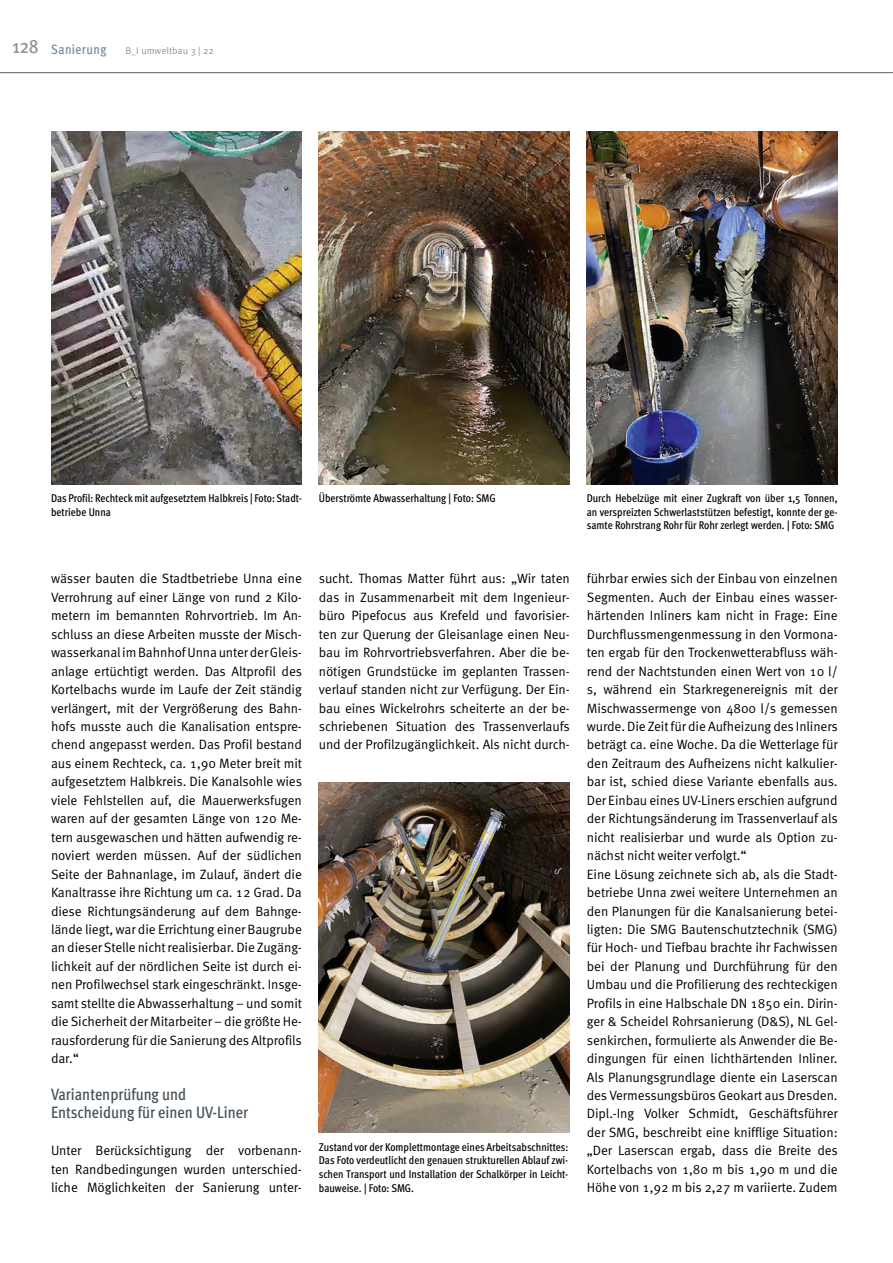
<style>
.page{position:relative;width:893px;height:1263px;background:#fff}
.page>*{position:absolute;margin:0;border:0;box-sizing:border-box;transform-origin:0 0}
.t1{font:500 condensed 16.5px/18.5px "Meta OT";color:#46525b}
.t2{font:13.5px/18.5px "Meta OT";letter-spacing:-.01em;color:#000;text-align:justify}
.t3{font:500 condensed 13.5px "Meta OT";letter-spacing:.025em;color:#738b9e}
.t4{font:500 condensed 11.25px/13.8px "Meta OT";letter-spacing:-.005em;color:#000;text-align:justify}
.t5{font:9.75px "Meta OT";color:#8f9499}
.s1{font-size:19.5px;color:#8f9499}
</style>
<div class="page">
<hr style="left:0;top:72px;width:893px;height:1px;background:#5e5e5d">
<img style="left:51px;top:132px;width:251px;height:353px">
<img style="left:319px;top:132px;width:251px;height:353px">
<img style="left:587px;top:132px;width:251px;height:353px">
<img style="left:319px;top:782px;width:251px;height:350px">
<p class="t3" style="left:12px;top:41px;width:96px"><span class="s1">128</span> Sanierung</p>
<p class="t5" style="left:125px;top:45px;width:90px">B_I umweltbau 3 | 22</p>
<p class="t4" style="left:51px;top:490px;width:252px">Das Profil: Rechteck mit aufgesetztem Halbkreis | Foto: Stadt&shy;betriebe Unna</p>
<p class="t4" style="left:319px;top:490px;width:178px">Überströmte Abwasserhaltung | Foto: SMG</p>
<p class="t4" style="left:587px;top:490px;width:252px">Durch Hebelzüge mit einer Zugkraft von über 1,5 Tonnen, an verspreizten Schwerlaststützen befestigt, konnte der ge&shy;samte Rohrstrang Rohr für Rohr zerlegt werden. | Foto: SMG</p>
<p class="t2" style="left:51px;top:570px;width:253px">wässer bauten die Stadtbetriebe Unna eine Verrohrung auf einer Länge von rund 2 Kilo&shy;metern im bemannten Rohrvortrieb. Im An&shy;schluss an diese Arbeiten musste der Misch&shy;wasserkanal im Bahnhof Unna unter der Gleis&shy;anlage ertüchtigt werden. Das Altprofil des Kortelbachs wurde im Laufe der Zeit ständig verlängert, mit der Vergrößerung des Bahn&shy;hofs musste auch die Kanalisation entspre&shy;chend angepasst werden. Das Profil bestand aus einem Rechteck, ca. 1,90 Meter breit mit aufgesetztem Halbkreis. Die Kanalsohle wies viele Fehlstellen auf, die Mauerwerksfugen waren auf der gesamten Länge von 120 Me&shy;tern ausgewaschen und hätten aufwendig re&shy;noviert werden müssen. Auf der südlichen Seite der Bahnanlage, im Zulauf, ändert die Kanaltrasse ihre Richtung um ca. 12 Grad. Da diese Richtungsänderung auf dem Bahnge&shy;lände liegt, war die Errichtung einer Baugrube an dieser Stelle nicht realisierbar. Die Zugäng&shy;lichkeit auf der nördlichen Seite ist durch ei&shy;nen Profilwechsel stark eingeschränkt. Insge&shy;samt stellte die Abwasserhaltung – und somit die Sicherheit der Mitarbeiter – die größte He&shy;rausforderung für die Sanierung des Altprofils dar.“</p>
<p class="t1" style="left:51px;top:1084px;width:199px">Variantenprüfung und<br>Entscheidung für einen UV-Liner</p>
<p class="t2" style="left:51px;top:1142px;width:252px">Unter Berücksichtigung der vorbenann&shy;ten Randbedingungen wurden unterschied&shy;liche Möglichkeiten der Sanierung unter-</p>
<p class="t2" style="left:319px;top:570px;width:252px">sucht. Thomas Matter führt aus: „Wir taten das in Zusammenarbeit mit dem Ingenieur&shy;büro Pipefocus aus Krefeld und favorisier&shy;ten zur Querung der Gleisanlage einen Neu&shy;bau im Rohrvortriebsverfahren. Aber die be&shy;nötigen Grundstücke im geplanten Trassen&shy;verlauf standen nicht zur Verfügung. Der Ein&shy;bau eines Wickelrohrs scheiterte an der be&shy;schriebenen Situation des Trassenverlaufs und der Profilzugänglichkeit. Als nicht durch-</p>
<p class="t2" style="left:587px;top:570px;width:252px;text-align:left">führbar erwies sich der Einbau von einzelnen Segmenten. Auch der Einbau eines wasser&shy;härtenden Inliners kam nicht in Frage: Eine Durchflussmengenmessung in den Vormona&shy;ten ergab für den Trockenwetterabfluss wäh&shy;rend der Nachtstunden einen Wert von 10 l/ s, während ein Starkregenereignis mit der Mischwassermenge von 4800 l/s gemessen wurde. Die Zeit für die Aufheizung des Inliners beträgt ca. eine Woche. Da die Wetterlage für den Zeitraum des Aufheizens nicht kalkulier&shy;bar ist, schied diese Variante ebenfalls aus.<br>Der Einbau eines UV-Liners erschien aufgrund der Richtungsänderung im Trassenverlauf als nicht realisierbar und wurde als Option zu&shy;nächst nicht weiter verfolgt.“<br>Eine Lösung zeichnete sich ab, als die Stadt&shy;betriebe Unna zwei weitere Unternehmen an den Planungen für die Kanalsanierung betei&shy;ligten: Die SMG Bautenschutztechnik (SMG) für Hoch- und Tiefbau brachte ihr Fachwissen bei der Planung und Durchführung für den Umbau und die Profilierung des rechteckigen Profils in eine Halbschale DN 1850 ein. Dirin&shy;ger &amp; Scheidel Rohrsanierung (D&amp;S), NL Gel&shy;senkirchen, formulierte als Anwender die Be&shy;dingungen für einen lichthärtenden Inliner.<br>Als Planungsgrundlage diente ein Laserscan des Vermessungsbüros Geokart aus Dresden.<br>Dipl.-Ing Volker Schmidt, Geschäftsführer der SMG, beschreibt eine knifflige Situation: „Der Laserscan ergab, dass die Breite des Kortelbachs von 1,80 m bis 1,90 m und die Höhe von 1,92 m bis 2,27 m variierte. Zudem</p>
<p class="t4" style="left:319px;top:1139px;width:251px">Zustand vor der Komplettmontage eines Arbeitsabschnittes:<br>Das Foto verdeutlicht den genauen strukturellen Ablauf zwi&shy;schen Transport und Installation der Schalkörper in Leicht&shy;bauweise. | Foto: SMG.</p>
</div>
